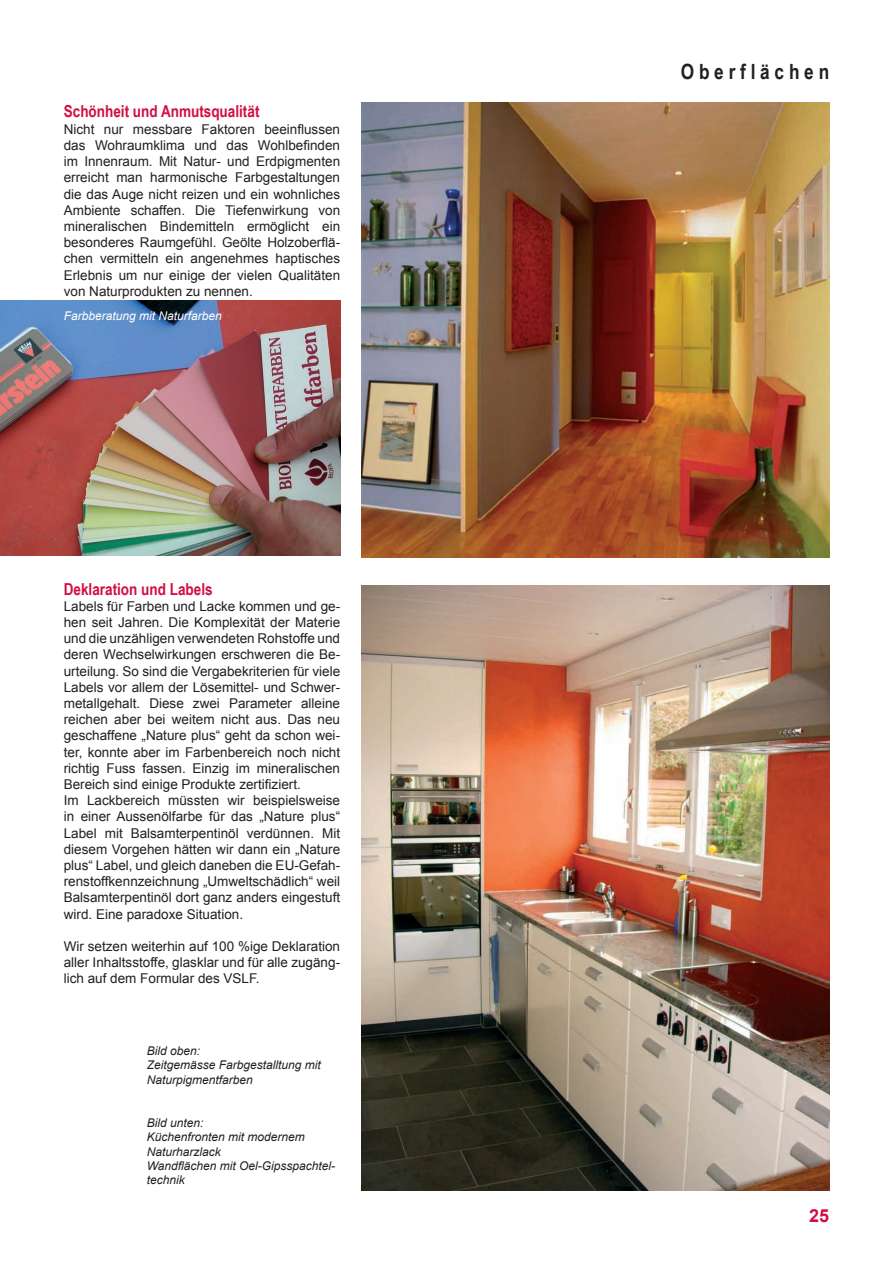
<style>
.page{position:relative;width:893px;height:1263px;background:#fff}
.page>*{position:absolute;margin:0;border:0;box-sizing:border-box;transform-origin:0 0}
.t1{font:700 21px "Arial Narrow";color:#231f20}
.t2{font:700 18px "Arial";color:#d20d44}
.t3{font:700 16.5px "Arial Narrow";color:#d20d44}
.t4{font:13.5px/16.2px "Arial";color:#231f20;text-align:justify}
.t5{font:italic 12px/14.4px "Arial";color:#231f20}
.t6{font:italic 12px "Arial";color:#fff}
</style>
<div class="page">
<img style="left:0;top:300px;width:340px;height:256px">
<img style="left:361px;top:585px;width:468px;height:606px">
<img style="left:361px;top:102px;width:468px;height:455px">
<p class="t3" style="left:64px;top:99px;width:197px">Schönheit und Anmutsqualität</p>
<p class="t4" style="left:64px;top:121px;width:278px">Nicht nur messbare Faktoren beeinflussen das Wohraumklima und das Wohlbefinden im Innenraum. Mit Natur- und Erdpigmenten erreicht man harmonische Farbgestaltungen die das Auge nicht reizen und ein wohnliches Ambiente schaffen. Die Tiefenwirkung von mineralischen Bindemitteln ermöglicht ein besonderes Raumgefühl. Geölte Holzoberflä&shy;chen vermitteln ein angenehmes haptisches Erlebnis um nur einige der vielen Qualitäten von Naturprodukten zu nennen.</p>
<p class="t6" style="left:64px;top:308px;width:160px">Farbberatung mit Naturfarben</p>
<p class="t3" style="left:64px;top:576px;width:150px">Deklaration und Labels</p>
<p class="t4" style="left:64px;top:598px;width:278px;text-align:left">Labels für Farben und Lacke kommen und ge&shy;hen seit Jahren. Die Komplexität der Materie und die unzähligen verwendeten Rohstoffe und deren Wechselwirkungen erschweren die Be&shy;urteilung. So sind die Vergabekriterien für viele Labels vor allem der Lösemittel- und Schwer&shy;metallgehalt. Diese zwei Parameter alleine reichen aber bei weitem nicht aus. Das neu geschaffene „Nature plus“ geht da schon wei&shy;ter, konnte aber im Farbenbereich noch nicht richtig Fuss fassen. Einzig im mineralischen Bereich sind einige Produkte zertifiziert.<br>Im Lackbereich müssten wir beispielsweise in einer Aussenölfarbe für das „Nature plus“ Label mit Balsamterpentinöl verdünnen. Mit diesem Vorgehen hätten wir dann ein „Nature plus“ Label, und gleich daneben die EU-Gefah&shy;renstoffkennzeichnung „Umweltschädlich“ weil Balsamterpentinöl dort ganz anders eingestuft wird. Eine paradoxe Situation.</p>
<p class="t4" style="left:64px;top:938px;width:278px">Wir setzen weiterhin auf 100 %ige Deklaration aller Inhaltsstoffe, glasklar und für alle zugäng&shy;lich auf dem Formular des VSLF.</p>
<p class="t5" style="left:147px;top:1043px;width:176px">Bild oben:<br>Zeitgemässe Farbgestalltung mit<br>Naturpigmentfarben</p>
<p class="t5" style="left:147px;top:1115px;width:190px">Bild unten:<br>Küchenfronten mit modernem<br>Naturharzlack<br>Wandflächen mit Oel-Gipsspachtel&shy;technik</p>
<h1 class="t1" style="left:681px;top:56px;width:150px">O b e r f l ä c h e n</h1>
<h2 class="t2" style="left:809px;top:1204px;width:22px">25</h2>
</div>
